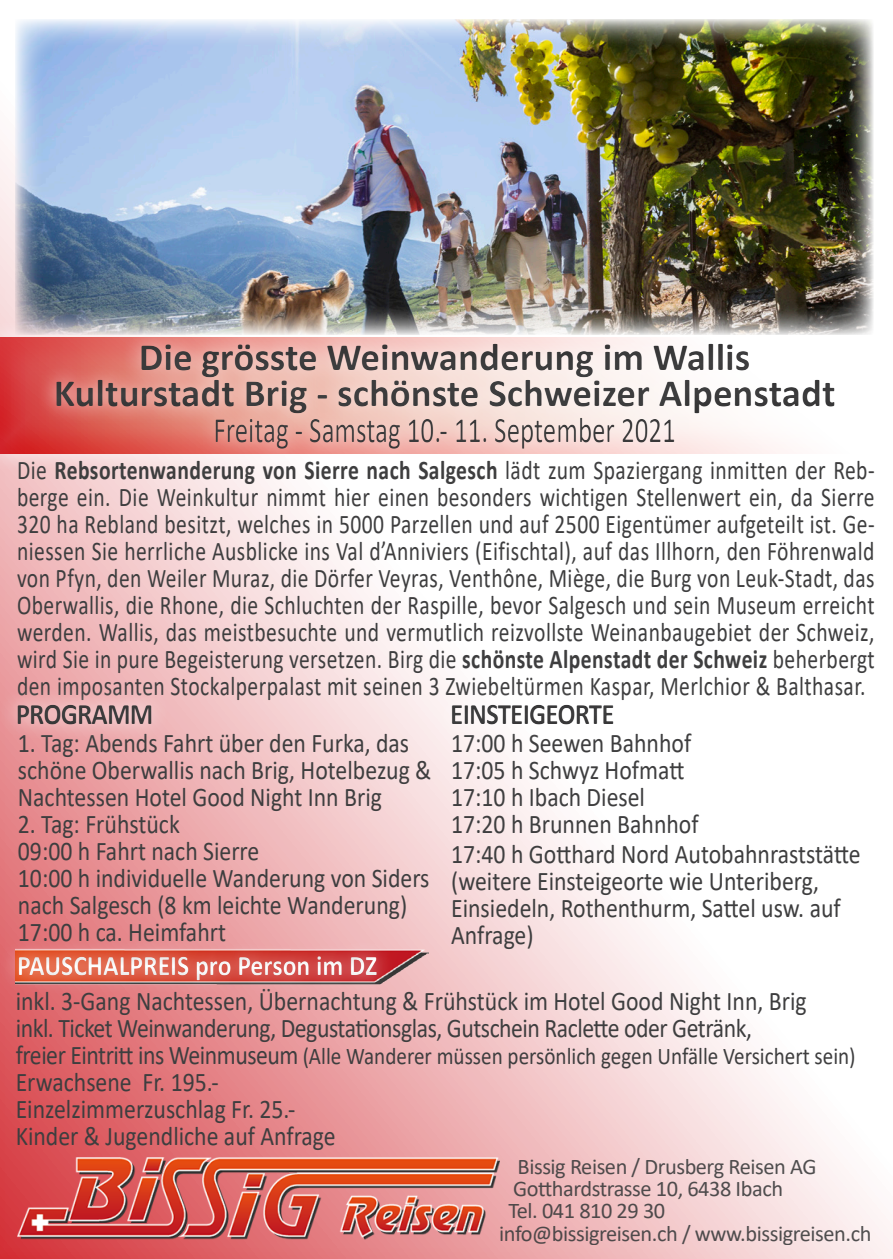
<style>
.page{position:relative;width:893px;height:1259px;background:#fff}
.page>*{position:absolute;margin:0;border:0;box-sizing:border-box;transform-origin:0 0}
.t1{font:700 39px/36px "Calibri";color:#3e3e3f;text-align:center}
.t2{font:36px "Calibri";color:#3e3e3f;scale:.75 1}
.t3{font:700 30px "Calibri";letter-spacing:-.03em;color:#3e3e3f;scale:.9 1}
.t4{font:700 28.5px "Calibri";color:#fff;scale:.9 1}
.t5{font:27px/27px "Calibri";color:#3e3e3f;text-align:justify;scale:.8 1}
.t6{font:27px/27px "Calibri";color:#3e3e3f;scale:.88 1}
.t7{font:27px "Calibri";letter-spacing:-.02em;color:#3e3e3f;scale:.88 1}
.t8{font:24px "Calibri";color:#3e3e3f;scale:.88 1}
.t9{font:22.5px "Calibri";letter-spacing:-.02em;color:#3e3e3f}
.s1{font-weight:700}
.s2{font-size:27px}
</style>
<div class="page">
<div style="left:0;top:0;width:893px;height:1259px;background:#f00;opacity:.5"></div>
<img style="left:18px;top:1157px;width:481px;height:82px">
<div style="left:0;top:318px;width:893px;height:155px;background:#fff;opacity:.75"></div>
<div style="left:0;top:335px;width:892px;height:120px;background:#f00;opacity:.5"></div>
<img style="left:16px;top:19px;width:857px;height:315px">
<div style="left:37px;top:326px;width:816px;height:140px;background:#fff;opacity:.75"></div>
<div style="left:25px;top:328px;width:839px;height:129px;background:#231f20;opacity:.5"></div>
<img style="left:395px;top:942px;width:33px;height:51px">
<div style="left:1px;top:939px;width:394px;height:59px;background:#fff;opacity:.75"></div>
<div style="left:1px;top:943px;width:405px;height:44px;background:#231f20;opacity:.5"></div>
<div style="left:0;top:686px;width:171px;height:57px;background:#fff;opacity:.75"></div>
<div style="left:1px;top:690px;width:182px;height:51px;background:#231f20;opacity:.5"></div>
<div style="left:433px;top:686px;width:199px;height:58px;background:#fff"></div>
<div style="left:432px;top:691px;width:210px;height:50px;background:#231f20;opacity:.5"></div>
<h1 class="t1" style="left:54px;top:338px;width:783px">Die grösste Weinwanderung im Wallis<br>Kulturstadt Brig - schönste Schweizer Alpenstadt</h1>
<h2 class="t2" style="left:213px;top:405px;width:618px">Freitag - Samstag 10.- 11. September 2021</h2>
<p class="t5" style="left:17px;top:456px;width:1074px">Die <span class="s1">Rebsortenwanderung von Sierre nach Salgesch</span> lädt zum Spaziergang inmitten der Reb&shy;berge ein. Die Weinkultur nimmt hier einen besonders wichtigen Stellenwert ein, da Sierre 320 ha Rebland besitzt, welches in 5000 Parzellen und auf 2500 Eigentümer aufgeteilt ist. Ge&shy;niessen Sie herrliche Ausblicke ins Val d’Anniviers (Eifischtal), auf das Illhorn, den Föhrenwald von Pfyn, den Weiler Muraz, die Dörfer Veyras, Venthône, Miège, die Burg von Leuk-Stadt, das Oberwallis, die Rhone, die Schluchten der Raspille, bevor Salgesch und sein Museum erreicht werden. Wallis, das meistbesuchte und vermutlich reizvollste Weinanbaugebiet der Schweiz, wird Sie in pure Begeisterung versetzen. Birg die <span class="s1">schönste Alpenstadt der Schweiz</span> beherbergt den imposanten Stockalperpalast mit seinen 3 Zwiebeltürmen Kaspar, Merlchior &amp; Balthasar.</p>
<p class="t3" style="left:16px;top:693px;width:155px">PROGRAMM</p>
<p class="t3" style="left:450px;top:693px;width:184px">EINSTEIGEORTE</p>
<p class="t6" style="left:18px;top:728px;width:471px">1. Tag: Abends Fahrt über den Furka, das schöne Oberwallis nach Brig, Hotelbezug &amp;<br>Nachtessen Hotel Good Night Inn Brig</p>
<p class="t6" style="left:18px;top:809px;width:185px">2. Tag: Frühstück</p>
<p class="t6" style="left:18px;top:836px;width:276px">09:00 h Fahrt nach Sierre</p>
<p class="t6" style="left:18px;top:863px;width:469px">10:00 h individuelle Wanderung von Siders nach Salgesch (8 km leichte Wanderung)</p>
<p class="t6" style="left:18px;top:917px;width:238px">17:00 h ca. Heimfahrt</p>
<p class="t4" style="left:17px;top:945px;width:401px">PAUSCHALPREIS pro Person im DZ</p>
<p class="t6" style="left:451px;top:729px;width:274px">17:00 h Seewen Bahnhof</p>
<p class="t6" style="left:451px;top:756px;width:267px">17:05 h Schwyz Hofmatt</p>
<p class="t6" style="left:451px;top:783px;width:222px">17:10 h Ibach Diesel</p>
<p class="t6" style="left:451px;top:810px;width:283px">17:20 h Brunnen Bahnhof</p>
<p class="t6" style="left:451px;top:840px;width:467px">17:40 h Gotthard Nord Autobahnraststätte</p>
<p class="t6" style="left:451px;top:867px;width:420px">(weitere Einsteigeorte wie Unteriberg,</p>
<p class="t6" style="left:451px;top:894px;width:444px">Einsiedeln, Rothenthurm, Sattel usw. auf<br>Anfrage)</p>
<p class="t6" style="left:16px;top:986px;width:900px">inkl. 3-Gang Nachtessen, Übernachtung &amp; Frühstück im Hotel Good Night Inn, Brig</p>
<p class="t7" style="left:16px;top:1009px;width:838px">inkl. Ticket Weinwanderung, Degustationsglas, Gutschein Raclette oder Getränk,</p>
<p class="t8" style="left:16px;top:1039px;width:956px"><span class="s2">freier Eintritt ins Weinmuseum</span> (Alle Wanderer müssen persönlich gegen Unfälle Versichert sein)</p>
<p class="t6" style="left:16px;top:1067px;width:232px">Erwachsene Fr. 195.-</p>
<p class="t6" style="left:16px;top:1094px;width:319px">Einzelzimmerzuschlag Fr. 25.-</p>
<p class="t6" style="left:16px;top:1121px;width:365px">Kinder &amp; Jugendliche auf Anfrage</p>
<p class="t9" style="left:518px;top:1150px;width:300px">Bissig Reisen / Drusberg Reisen AG</p>
<p class="t9" style="left:513px;top:1173px;width:272px">Gotthardstrasse 10, 6438 Ibach</p>
<p class="t9" style="left:508px;top:1195px;width:158px">Tel. 041 810 29 30</p>
<p class="t9" style="left:499px;top:1217px;width:374px">info@bissigreisen.ch / www.bissigreisen.ch</p>
</div>
